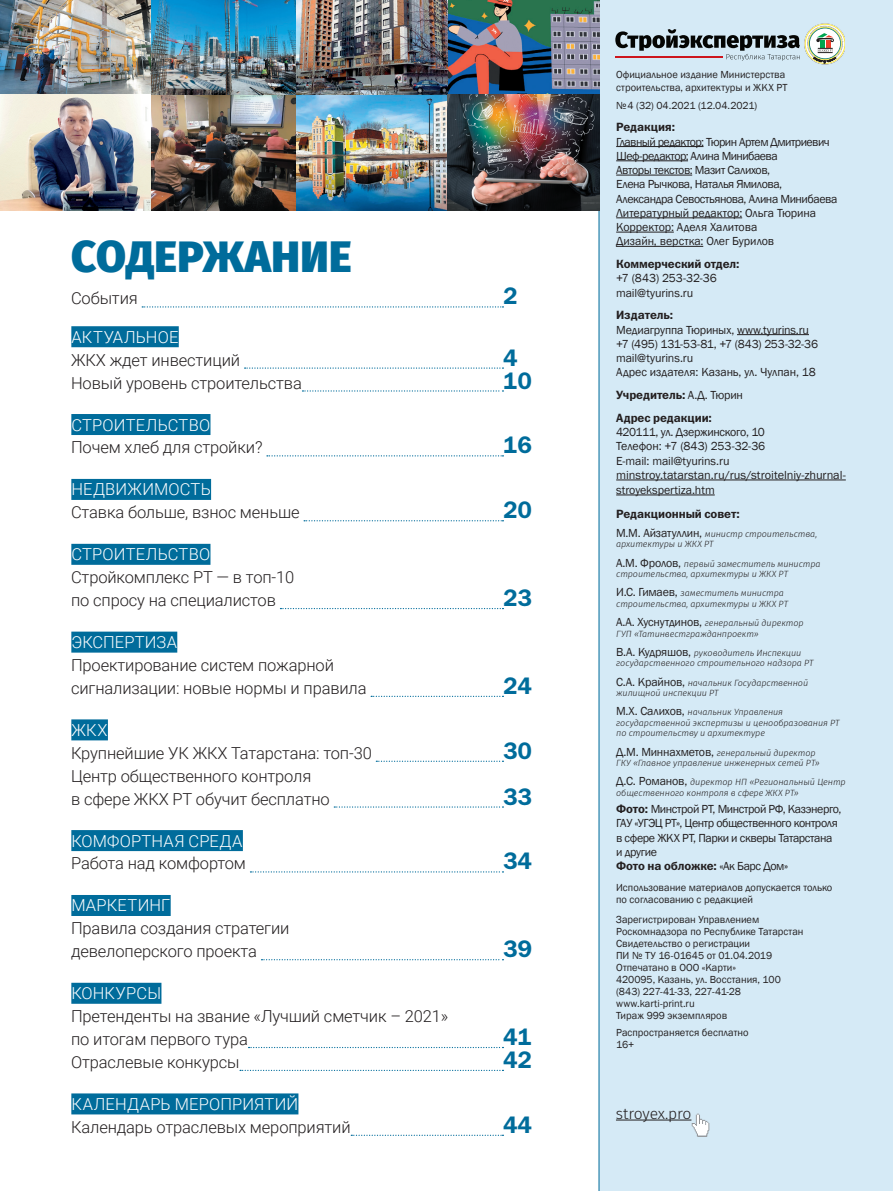
<style>
.page{position:relative;width:893px;height:1191px;background:#fff}
.page>*{position:absolute;margin:0;border:0;box-sizing:border-box;transform-origin:0 0}
.t1{font:900 43.35px "Fira Sans";letter-spacing:.01em;color:#006c9b}
.t2{font:24px "Franklin Gothic Demi C";letter-spacing:-.01em;color:#006c9b}
.t3{font:300 16.5px/23px "Roboto";letter-spacing:-.01em;color:#231f20}
.t4{font:300 16.5px "Roboto";letter-spacing:.01em;color:#fff}
.t5{font:300 15.75px "Fira Sans";letter-spacing:-.01em;color:#231f20}
.t6{font:12px/14.2px "Franklin Gothic";letter-spacing:-.02em;color:#231f20}
.t7{font:12px/22.8px "Franklin Gothic Demi C";letter-spacing:-.01em;color:#231f20}
.t8{font:10.5px/12px "Franklin Gothic";color:#231f20}
.t9{font:italic 300 9px/10.5px "Fira Sans";letter-spacing:-.005em;color:#231f20}
.s1{font-family:"Franklin Gothic"}
.s2{font-family:"Franklin Gothic";font-weight:400;font-style:normal;font-size:12px}
.s3{font-family:"Franklin Gothic Demi C"}
</style>
<div class="page">
<div style="left:599px;top:0;width:294px;height:1191px;background:#d5eaf6"></div>
<hr style="left:599px;top:0;width:1px;height:1191px;background:#006c9b">
<hr style="left:616px;top:146px;width:87px;height:1px;background:#231f20">
<hr style="left:616px;top:160px;width:72px;height:1px;background:#231f20">
<hr style="left:616px;top:175px;width:76px;height:1px;background:#231f20">
<hr style="left:616px;top:217px;width:126px;height:1px;background:#231f20">
<hr style="left:616px;top:232px;width:58px;height:1px;background:#231f20">
<hr style="left:616px;top:246px;width:87px;height:1px;background:#231f20">
<hr style="left:737px;top:334px;width:72px;height:1px;background:#231f20">
<hr style="left:616px;top:479px;width:230px;height:1px;background:#231f20">
<hr style="left:616px;top:494px;width:99px;height:1px;background:#231f20">
<img style="left:0;top:0;width:297px;height:210px">
<img style="left:297px;top:0;width:302px;height:210px">
<img style="left:66px;top:136px;width:290px;height:172px">
<svg style="left:142px;top:306px;width:361px;height:1px"></svg>
<div style="left:71px;top:326px;width:108px;height:21px;background:#006c9b"></div>
<svg style="left:245px;top:367px;width:258px;height:2px"></svg>
<svg style="left:302px;top:390px;width:201px;height:1px"></svg>
<div style="left:71px;top:414px;width:139px;height:21px;background:#006c9b"></div>
<svg style="left:267px;top:455px;width:236px;height:1px"></svg>
<div style="left:71px;top:479px;width:140px;height:21px;background:#006c9b"></div>
<svg style="left:304px;top:520px;width:199px;height:1px"></svg>
<div style="left:71px;top:544px;width:139px;height:21px;background:#006c9b"></div>
<svg style="left:280px;top:608px;width:223px;height:1px"></svg>
<div style="left:71px;top:631px;width:106px;height:21px;background:#006c9b"></div>
<svg style="left:371px;top:695px;width:132px;height:2px"></svg>
<div style="left:71px;top:719px;width:37px;height:21px;background:#006c9b"></div>
<svg style="left:376px;top:760px;width:127px;height:2px"></svg>
<svg style="left:334px;top:806px;width:169px;height:1px"></svg>
<div style="left:71px;top:830px;width:172px;height:21px;background:#006c9b"></div>
<svg style="left:250px;top:871px;width:253px;height:1px"></svg>
<div style="left:71px;top:895px;width:100px;height:21px;background:#006c9b"></div>
<svg style="left:261px;top:959px;width:242px;height:1px"></svg>
<div style="left:71px;top:982px;width:90px;height:21px;background:#006c9b"></div>
<svg style="left:249px;top:1047px;width:254px;height:1px"></svg>
<svg style="left:240px;top:1069px;width:263px;height:2px"></svg>
<div style="left:71px;top:1093px;width:227px;height:21px;background:#006c9b"></div>
<svg style="left:351px;top:1134px;width:152px;height:1px"></svg>
<svg style="left:615px;top:24px;width:230px;height:40px"></svg>
<hr style="left:616px;top:1119px;width:75px;height:1px;background:#231f20">
<svg style="left:692px;top:1113px;width:17px;height:23px"></svg>
<h1 class="t1" style="left:71px;top:218px;width:282px">СОДЕРЖАНИЕ</h1>
<h3 class="t3" style="left:71px;top:286px;width:68px">События</h3>
<h2 class="t2" style="left:503px;top:283px;width:16px">2</h2>
<h3 class="t4" style="left:71px;top:325px;width:109px">АКТУАЛЬНОЕ</h3>
<h3 class="t3" style="left:71px;top:348px;width:171px">ЖКХ ждет инвестиций</h3>
<h2 class="t2" style="left:503px;top:344px;width:16px">4</h2>
<h3 class="t3" style="left:71px;top:370px;width:232px">Новый уровень строительства</h3>
<h2 class="t2" style="left:503px;top:367px;width:31px">10</h2>
<h3 class="t4" style="left:71px;top:413px;width:140px">СТРОИТЕЛЬСТВО</h3>
<h3 class="t3" style="left:71px;top:435px;width:193px">Почем хлеб для стройки?</h3>
<h2 class="t2" style="left:503px;top:431px;width:31px">16</h2>
<h3 class="t4" style="left:71px;top:478px;width:141px">НЕДВИЖИМОСТЬ</h3>
<h3 class="t3" style="left:71px;top:500px;width:230px">Ставка больше, взнос меньше</h3>
<h2 class="t2" style="left:503px;top:496px;width:31px">20</h2>
<h3 class="t4" style="left:71px;top:543px;width:140px">СТРОИТЕЛЬСТВО</h3>
<h3 class="t3" style="left:71px;top:565px;width:225px">Стройкомплекс РТ — в топ-10 по спросу на специалистов</h3>
<h2 class="t2" style="left:503px;top:584px;width:31px">23</h2>
<h3 class="t4" style="left:71px;top:630px;width:107px">ЭКСПЕРТИЗА</h3>
<h3 class="t3" style="left:71px;top:653px;width:297px">Проектирование систем пожарной сигнализации: новые нормы и правила</h3>
<h2 class="t2" style="left:503px;top:672px;width:31px">24</h2>
<h3 class="t4" style="left:71px;top:718px;width:38px">ЖКХ</h3>
<h3 class="t3" style="left:71px;top:741px;width:302px">Крупнейшие УК ЖКХ Татарстана: топ-30</h3>
<h2 class="t2" style="left:503px;top:737px;width:31px">30</h2>
<h3 class="t3" style="left:71px;top:763px;width:260px">Центр общественного контроля<br>в сфере ЖКХ РТ обучит бесплатно</h3>
<h2 class="t2" style="left:503px;top:782px;width:31px">33</h2>
<h3 class="t4" style="left:71px;top:829px;width:173px">КОМФОРТНАЯ СРЕДА</h3>
<h3 class="t3" style="left:71px;top:851px;width:176px">Работа над комфортом</h3>
<h2 class="t2" style="left:503px;top:847px;width:31px">34</h2>
<h3 class="t4" style="left:71px;top:894px;width:101px">МАРКЕТИНГ</h3>
<h3 class="t3" style="left:71px;top:916px;width:220px">Правила создания стратегии девелоперского проекта</h3>
<h2 class="t2" style="left:503px;top:935px;width:31px">39</h2>
<h3 class="t4" style="left:71px;top:981px;width:91px">КОНКУРСЫ</h3>
<h3 class="t3" style="left:71px;top:1004px;width:379px">Претенденты на звание «Лучший сметчик – 2021» по итогам первого тура</h3>
<h2 class="t2" style="left:503px;top:1023px;width:31px">41</h2>
<h3 class="t3" style="left:71px;top:1050px;width:170px">Отраслевые конкурсы</h3>
<h2 class="t2" style="left:503px;top:1046px;width:31px">42</h2>
<h3 class="t4" style="left:71px;top:1092px;width:228px">КАЛЕНДАРЬ МЕРОПРИЯТИЙ</h3>
<h3 class="t3" style="left:71px;top:1114px;width:281px">Календарь отраслевых мероприятий</h3>
<h2 class="t2" style="left:503px;top:1111px;width:31px">44</h2>
<p class="t8" style="left:616px;top:68px;width:173px;line-height:13.5px">Официальное издание Министерства строительства, архитектуры и ЖКХ РТ</p>
<p class="t8" style="left:616px;top:99px;width:143px">№4 (32) 04.2021 (12.04.2021)</p>
<p class="t7" style="left:616px;top:116px;width:60px">Редакция:</p>
<p class="t6" style="left:616px;top:135px;width:223px">Главный редактор: Тюрин Артем Дмитриевич Шеф-редактор: Алина Минибаева<br>Авторы текстов: Мазит Салихов,<br>Елена Рычкова, Наталья Ямилова, Александра Севостьянова, Алина Минибаева Литературный редактор: Ольга Тюрина Корректор: Аделя Халитова<br>Дизайн, верстка: Олег Бурилов</p>
<p class="t7" style="left:616px;top:252px;width:125px">Коммерческий отдел:</p>
<p class="t6" style="left:616px;top:271px;width:102px">+7 (843) 253-32-36 mail@tyurins.ru</p>
<p class="t7" style="left:616px;top:304px;width:58px">Издатель:</p>
<p class="t6" style="left:616px;top:323px;width:203px">Медиагруппа Тюриных, www.tyurins.ru +7 (495) 131-53-81, +7 (843) 253-32-36 mail@tyurins.ru<br>Адрес издателя: Казань, ул. Чулпан, 18</p>
<p class="t7" style="left:616px;top:383px;width:128px">Учредитель: <span class="s1">А.Д. Тюрин<br></span>Адрес редакции:</p>
<p class="t6" style="left:616px;top:425px;width:231px">420111, ул. Дзержинского, 10<br>Телефон: +7 (843) 253-32-36<br>E-mail: mail@tyurins.ru minstroy.tatarstan.ru/rus/stroitelniy-zhurnal&shy;stroyekspertiza.htm</p>
<p class="t7" style="left:616px;top:502px;width:125px">Редакционный совет:</p>
<p class="t9" style="left:616px;top:528px;width:203px"><span class="s2">М.М. Айзатуллин,</span> министр строительства, архитектуры и ЖКХ РТ</p>
<p class="t9" style="left:616px;top:558px;width:206px"><span class="s2">А.М. Фролов,</span> первый заместитель министра строительства, архитектуры и ЖКХ РТ</p>
<p class="t9" style="left:616px;top:588px;width:173px"><span class="s2">И.С. Гимаев,</span> заместитель министра строительства, архитектуры и ЖКХ РТ</p>
<p class="t9" style="left:616px;top:617px;width:189px"><span class="s2">А.А. Хуснутдинов,</span> генеральный директор<br>ГУП «Татинвестгражданпроект»</p>
<p class="t9" style="left:616px;top:647px;width:199px"><span class="s2">В.А. Кудряшов,</span> руководитель Инспекции государственного строительного надзора РТ</p>
<p class="t9" style="left:616px;top:677px;width:193px"><span class="s2">С.А. Крайнов,</span> начальник Государственной жилищной инспекции РТ</p>
<p class="t9" style="left:616px;top:707px;width:225px"><span class="s2">М.Х. Салихов,</span> начальник Управления государственной экспертизы и ценообразования РТ по строительству и архитектуре</p>
<p class="t9" style="left:616px;top:747px;width:205px"><span class="s2">Д.М. Миннахметов,</span> генеральный директор<br>ГКУ «Главное управление инженерных сетей РТ»</p>
<p class="t9" style="left:616px;top:777px;width:231px"><span class="s2">Д.С. Романов,</span> директор НП «Региональный Центр общественного контроля в сфере ЖКХ РТ»</p>
<p class="t6" style="left:616px;top:802px;width:227px"><span class="s3">Фото:</span> Минстрой РТ, Минстрой РФ, Казэнерго, ГАУ «УГЭЦ РТ», Центр общественного контроля в сфере ЖКХ РТ, Парки и скверы Татарстана и другие</p>
<p class="t7" style="left:616px;top:854px;width:173px">Фото на обложке: <span class="s1">«Ак Барс Дом»</span></p>
<p class="t8" style="left:616px;top:881px;width:218px">Использование материалов допускается только по согласованию с редакцией</p>
<p class="t8" style="left:616px;top:914px;width:189px">Зарегистрирован Управлением<br>Роскомнадзора по Республике Татарстан<br>Свидетельство о регистрации<br>ПИ № ТУ 16-01645 от 01.04.2019<br>Отпечатано в ООО «Карти»<br>420095, Казань, ул. Восстания, 100 (843) 227-41-33, 227-41-28 www.karti-print.ru<br>Тираж 999 экземпляров</p>
<p class="t8" style="left:616px;top:1026px;width:134px">Распространяется бесплатно<br>16+</p>
<h3 class="t5" style="left:616px;top:1102px;width:77px">stroyex.pro</h3>
</div>
